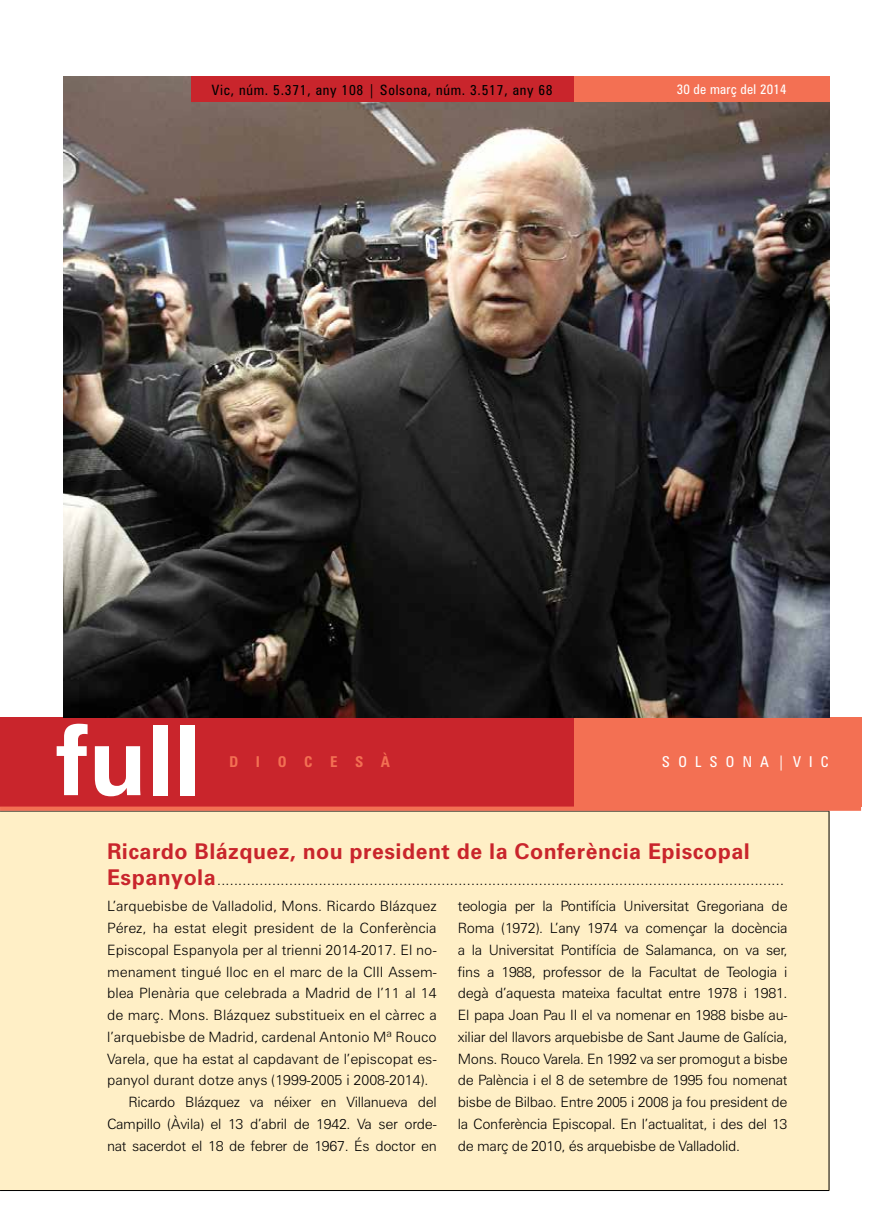
<style>
.page{position:relative;width:893px;height:1212px;background:#fff}
.page>*{position:absolute;margin:0;border:0;box-sizing:border-box;transform-origin:0 0}
.t1{font:700 97.5px "Zurich BT";color:#fff}
.t2{font:700 21.75px "Zurich BT";letter-spacing:.02em;color:#c9252c}
.t3{font:condensed 15px "Zurich BT";letter-spacing:.55em;color:#fff}
.t4{font:700 condensed 15px "Zurich BT";letter-spacing:1.17em;color:#f37053}
.t5{font:300 14.25px/21.8px "Zurich BT";color:#000;text-align:justify}
.t6{font:300 14.25px "Zurich BT";letter-spacing:-.02em;color:#000}
.t7{font:condensed 14.25px "Zurich BT";letter-spacing:.05em;color:#000}
.t8{font:condensed 13.5px "Zurich BT";letter-spacing:.02em;color:#fff}
.s1{font-weight:700;font-size:21.75px;color:#c9252c}
</style>
<div class="page">
<div style="left:0;top:811px;width:829px;height:379px;background:#ffefc6"></div>
<hr style="left:0;top:811px;width:829px;height:1px;background:#000">
<hr style="left:829px;top:811px;width:1px;height:379px;background:#000">
<hr style="left:0;top:1190px;width:829px;height:1px;background:#000">
<div style="left:0;top:717px;width:574px;height:89px;background:#c9252c"></div>
<div style="left:574px;top:717px;width:287px;height:89px;background:#f37053"></div>
<div style="left:0;top:806px;width:861px;height:5px;background:#f37053"></div>
<img style="left:64px;top:77px;width:765px;height:640px">
<div style="left:191px;top:77px;width:638px;height:25px;background:#c9252c"></div>
<div style="left:574px;top:77px;width:255px;height:25px;background:#f37053"></div>
<p class="t7" style="left:212px;top:81px;width:342px">Vic, núm. 5.371, any 108 | Solsona, núm. 3.517, any 68</p>
<p class="t8" style="left:677px;top:81px;width:112px">30 de març del 2014</p>
<h1 class="t1" style="left:57px;top:701px;width:146px">full</h1>
<p class="t4" style="left:229px;top:753px;width:162px">DIOCESÀ</p>
<p class="t3" style="left:662px;top:752px;width:168px">SOLSONA|VIC</p>
<h2 class="t2" style="left:107px;top:838px;width:644px">Ricardo Blázquez, nou president de la Conferència Episcopal</h2>
<p class="t5" style="left:107px;top:869px;width:678px"><span class="s1">Espanyola</span>......................................................................................................................................</p>
<p class="t5" style="left:107px;top:895px;width:331px">L’arquebisbe de Valladolid, Mons. Ricardo Blázquez</p>
<p class="t5" style="left:107px;top:917px;width:331px">Pérez, ha estat elegit president de la Conferència</p>
<p class="t5" style="left:107px;top:939px;width:331px">Episcopal Espanyola per al trienni 2014-2017. El no-</p>
<p class="t5" style="left:107px;top:960px;width:331px">menament tingué lloc en el marc de la CIII Assem-</p>
<p class="t5" style="left:107px;top:982px;width:331px">blea Plenària que celebrada a Madrid de l’11 al 14</p>
<p class="t5" style="left:107px;top:1004px;width:331px">de març. Mons. Blázquez substitueix en el càrrec a</p>
<p class="t5" style="left:107px;top:1026px;width:331px">l’arquebisbe de Madrid, cardenal Antonio Mª Rouco</p>
<p class="t5" style="left:107px;top:1047px;width:331px">Varela, que ha estat al capdavant de l’episcopat es-</p>
<p class="t5" style="left:107px;top:1069px;width:323px">panyol durant dotze anys (1999-2005 i 2008-2014).</p>
<p class="t6" style="left:128px;top:1093px;width:310px">Ricardo Blázquez va néixer en Villanueva del</p>
<p class="t6" style="left:107px;top:1115px;width:331px">Campillo (Àvila) el 13 d’abril de 1942. Va ser orde-</p>
<p class="t6" style="left:107px;top:1137px;width:331px">nat sacerdot el 18 de febrer de 1967. És doctor en</p>
<p class="t5" style="left:458px;top:895px;width:331px">teologia per la Pontifícia Universitat Gregoriana de Roma (1972). L’any 1974 va començar la docència a la Universitat Pontifícia de Salamanca, on va ser, fins a 1988, professor de la Facultat de Teologia i degà d’aquesta mateixa facultat entre 1978 i 1981.<br>El papa Joan Pau II el va nomenar en 1988 bisbe au&shy;xiliar del llavors arquebisbe de Sant Jaume de Galícia, Mons. Rouco Varela. En 1992 va ser promogut a bisbe de Palència i el 8 de setembre de 1995 fou nomenat bisbe de Bilbao. Entre 2005 i 2008 ja fou president de la Conferència Episcopal. En l’actualitat, i des del 13 de març de 2010, és arquebisbe de Valladolid.</p>
</div>
